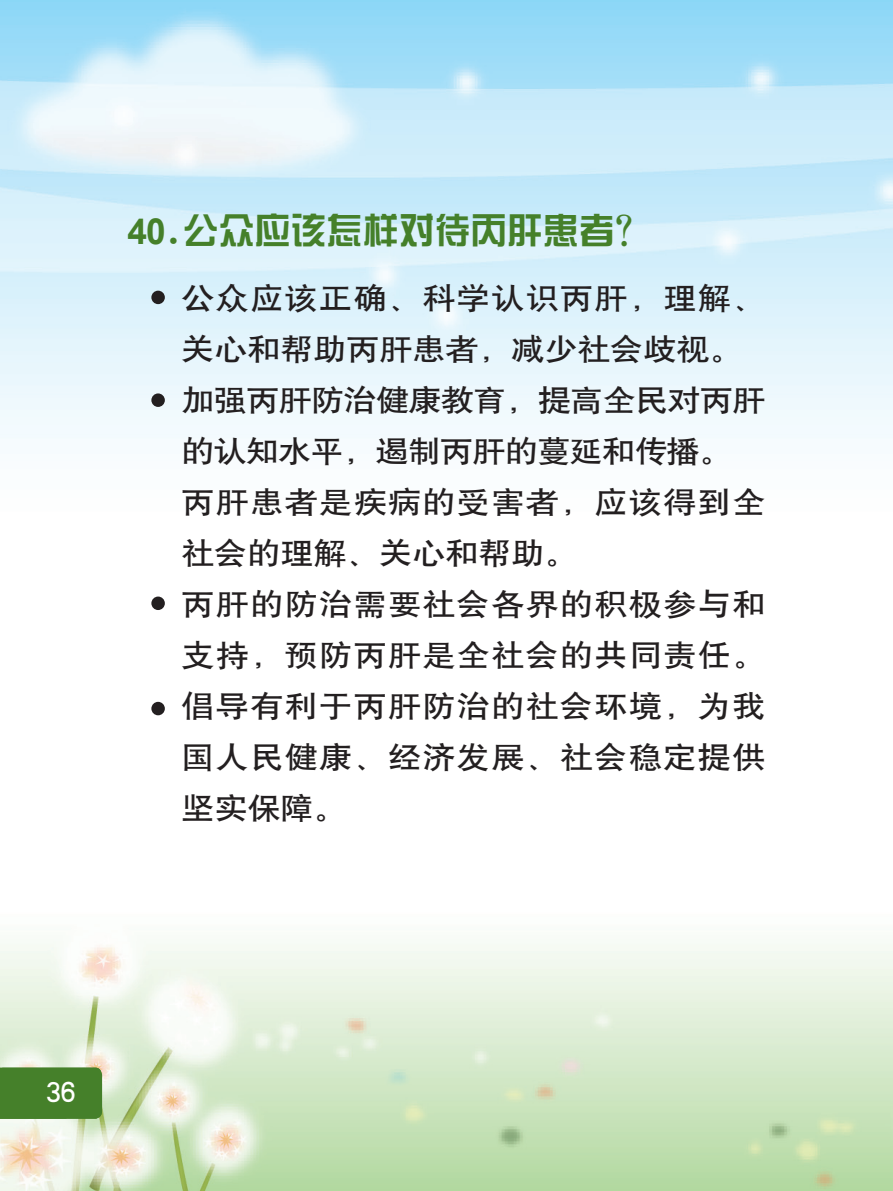
<style>
.page{position:relative;width:893px;height:1191px;background:#fff}
.page>*{position:absolute;margin:0;border:0;box-sizing:border-box;transform-origin:0 0}
.标题{font:36px "H Yk 1 gj";color:#45802a}
.正文{font:30px/51px "H Yb 1 gj";letter-spacing:.045em;color:#231f20;scale:1.1 1}
.正文-2{font:30px/51px "H Yb 1 gj";letter-spacing:-.02em;color:#231f20;scale:1.1 1}
.正文-3{font:30px/51px "H Yb 1 gj";color:#231f20;scale:1.1 1}
.t1{font:30px "H Yb 1 gj";color:#fff}
.s1{font-family:"Arial";font-weight:700}
</style>
<div class="page">
<img style="left:0;top:0;width:893px;height:1191px">
<div style="left:0;top:1067px;width:102px;height:51px;background:#45802a"></div>
<div style="left:151px;top:291px;width:14px;height:13px;background:#231f20;border-radius:50%"></div>
<div style="left:151px;top:393px;width:14px;height:14px;background:#231f20;border-radius:50%"></div>
<div style="left:151px;top:596px;width:14px;height:14px;background:#231f20;border-radius:50%"></div>
<div style="left:151px;top:702px;width:14px;height:13px;background:#231f20;border-radius:50%"></div>
<p class="标题" style="left:128px;top:213px;width:525px"><span class="s1">40</span>.公众应该怎样对待丙肝患者？</p>
<p class="正文-3" style="left:182px;top:273px;width:532px">公众应该正确、科学认识丙肝，理解、关心和帮助丙肝患者，减少社会歧视。</p>
<p class="正文-2" style="left:182px;top:375px;width:532px">加强丙肝防治健康教育，提高全民对丙肝的认知水平，遏制丙肝的蔓延和传播。</p>
<p class="正文" style="left:182px;top:477px;width:532px">丙肝患者是疾病的受害者，应该得到全社会的理解、关心和帮助。</p>
<p class="正文" style="left:182px;top:579px;width:532px;text-align:justify">丙肝的防治需要社会各界的积极参与和支持，预防丙肝是全社会的共同责任。倡导有利于丙肝防治的社会环境，为我国人民健康、经济发展、社会稳定提供坚实保障。</p>
<p class="t1" style="left:46px;top:1079px;width:31px">36</p>
</div>
